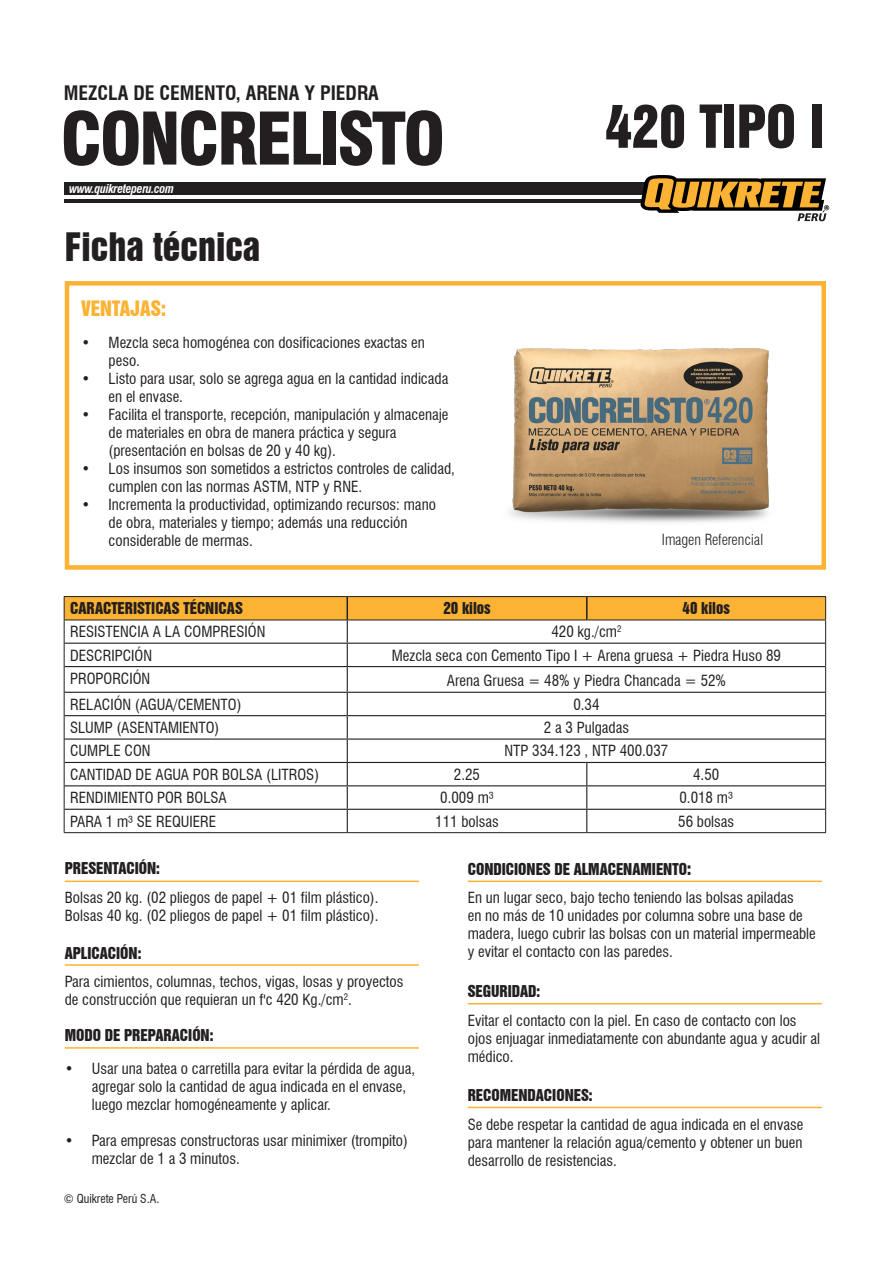
<style>
.page{position:relative;width:893px;height:1263px;background:#fff}
.page>*{position:absolute;margin:0;border:0;box-sizing:border-box;transform-origin:0 0}
.t1{font:900 condensed 70.5px "Swiss 721 BT";letter-spacing:-.04em;color:#231f20}
.Default{font:54px "Swiss 921 BT Regular A";color:#231f20}
.Default-2{font:36px "Swiss 921 BT Regular A";color:#231f20}
.t2{font:700 condensed 19.5px "Swiss 721 BT";color:#231f20}
.Default-3{font:19.5px "Swiss 921 BT Regular A";color:#fcb333}
.Default-4{font:condensed 15px/18px "Swiss 721 BT";color:#231f20}
.Default-5{font:15px "Swiss 921 BT Regular A";color:#231f20}
.t3{font:300 condensed 15px "Swiss 721 BT";color:#231f20}
.t4{font:italic 700 condensed 12px "Swiss 721 BT";letter-spacing:-.03em;color:#fff}
.Default-6{font:condensed 12px "Swiss 721 BT";color:#231f20}
.s1{font-size:16.5px}
</style>
<div class="page">
<div style="left:65px;top:281px;width:761px;height:289px;border:4px solid #fcb333"></div>
<div style="left:64px;top:183px;width:581px;height:12px;background:#231f20"></div>
<hr style="left:64px;top:199px;width:581px;height:3px;background:#231f20">
<svg style="left:640px;top:175px;width:189px;height:46px"></svg>
<hr style="left:64px;top:832px;width:283px;height:1px;background:#231f20">
<hr style="left:347px;top:832px;width:240px;height:1px;background:#231f20">
<hr style="left:587px;top:832px;width:239px;height:1px;background:#231f20">
<hr style="left:64px;top:596px;width:283px;height:1px;background:#231f20">
<hr style="left:347px;top:596px;width:240px;height:1px;background:#231f20">
<hr style="left:587px;top:596px;width:239px;height:1px;background:#231f20">
<svg style="left:64px;top:597px;width:762px;height:235px"></svg>
<hr style="left:64px;top:620px;width:283px;height:1px;background:#231f20">
<hr style="left:347px;top:620px;width:240px;height:1px;background:#231f20">
<hr style="left:587px;top:620px;width:239px;height:1px;background:#231f20">
<hr style="left:65px;top:880px;width:354px;height:2px;background:#fcb333">
<hr style="left:468px;top:880px;width:354px;height:2px;background:#fcb333">
<hr style="left:468px;top:1003px;width:354px;height:1px;background:#fcb333">
<hr style="left:468px;top:1107px;width:354px;height:1px;background:#fcb333">
<hr style="left:65px;top:964px;width:354px;height:2px;background:#fcb333">
<hr style="left:65px;top:1047px;width:354px;height:2px;background:#fcb333">
<img style="left:476px;top:281px;width:341px;height:288px">
<p class="t2" style="left:64px;top:81px;width:317px">MEZCLA DE CEMENTO, ARENA Y PIEDRA</p>
<p class="t1" style="left:61px;top:97px;width:386px">CONCRELISTO</p>
<p class="t4" style="left:69px;top:181px;width:106px">www.quikreteperu.com</p>
<p class="Default-2" style="left:65px;top:223px;width:197px">Ficha técnica</p>
<p class="Default-3" style="left:82px;top:296px;width:86px">VENTAJAS:</p>
<p class="Default-4" style="left:109px;top:334px;width:318px;text-indent:-27px">• Mezcla seca homogénea con dosificaciones exactas en peso.</p>
<p class="Default-4" style="left:109px;top:370px;width:341px;text-indent:-27px">• Listo para usar, solo se agrega agua en la cantidad indicada en el envase.</p>
<p class="Default-4" style="left:109px;top:406px;width:341px;text-indent:-27px">• Facilita el transporte, recepción, manipulación y almacenaje de materiales en obra de manera práctica y segura (presentación en bolsas de 20 y 40 kg).</p>
<p class="Default-4" style="left:109px;top:460px;width:348px;text-indent:-27px">• Los insumos son sometidos a estrictos controles de calidad, cumplen con las normas ASTM, NTP y RNE.</p>
<p class="Default-4" style="left:109px;top:496px;width:329px;text-indent:-27px">• Incrementa la productividad, optimizando recursos: mano de obra, materiales y tiempo; además una reducción considerable de mermas.</p>
<p class="Default" style="left:605px;top:91px;width:221px">420 TIPO I</p>
<p class="t3" style="left:662px;top:530px;width:103px">Imagen Referencial</p>
<p class="Default-5" style="left:70px;top:598px;width:174px">CARACTERISTICAS TÉCNICAS</p>
<p class="Default-5" style="left:443px;top:598px;width:49px">20 kilos</p>
<p class="Default-5" style="left:682px;top:598px;width:49px">40 kilos</p>
<p class="Default-4" style="left:70px;top:623px;width:197px">RESISTENCIA A LA COMPRESIÓN</p>
<p class="Default-4" style="left:551px;top:623px;width:71px">420 kg./cm<sup>2</sup></p>
<p class="Default-4" style="left:70px;top:646px;width:83px">DESCRIPCIÓN</p>
<p class="Default-4" style="left:392px;top:646px;width:391px">Mezcla seca con Cemento Tipo I + Arena gruesa + Piedra Huso 89</p>
<p class="Default-4" style="left:70px;top:669px;width:81px">PROPORCIÓN</p>
<p class="Default-4" style="left:447px;top:672px;width:281px">Arena Gruesa = 48% y Piedra Chancada = 52%</p>
<p class="Default-4" style="left:70px;top:695px;width:173px">RELACIÓN (AGUA/CEMENTO)</p>
<p class="Default-4" style="left:573px;top:695px;width:28px">0.34</p>
<p class="Default-4" style="left:70px;top:719px;width:151px">SLUMP (ASENTAMIENTO)</p>
<p class="Default-4" style="left:544px;top:719px;width:87px">2 a 3 Pulgadas</p>
<p class="Default-4" style="left:70px;top:742px;width:82px">CUMPLE CON</p>
<p class="Default-4" style="left:505px;top:742px;width:165px">NTP 334.123 , NTP 400.037</p>
<p class="Default-4" style="left:70px;top:765px;width:250px">CANTIDAD DE AGUA POR BOLSA (LITROS)</p>
<p class="Default-4" style="left:454px;top:765px;width:28px">2.25</p>
<p class="Default-4" style="left:693px;top:765px;width:28px">4.50</p>
<p class="Default-4" style="left:70px;top:789px;width:158px">RENDIMIENTO POR BOLSA</p>
<p class="Default-4" style="left:440px;top:789px;width:55px">0.009 m³</p>
<p class="Default-4" style="left:679px;top:789px;width:55px">0.018 m³</p>
<p class="Default-4" style="left:70px;top:812px;width:148px">PARA 1 m³ SE REQUIERE</p>
<p class="Default-4" style="left:435px;top:812px;width:65px">111 bolsas</p>
<p class="Default-4" style="left:678px;top:812px;width:58px">56 bolsas</p>
<p class="Default-5" style="left:65px;top:858px;width:97px">PRESENTACIÓN:</p>
<p class="Default-4" style="left:65px;top:888px;width:315px">Bolsas 20 kg. (02 pliegos de papel + 01 film plástico).</p>
<p class="Default-4" style="left:65px;top:906px;width:315px">Bolsas 40 kg. (02 pliegos de papel + 01 film plástico).</p>
<p class="Default-5" style="left:65px;top:943px;width:78px">APLICACIÓN:</p>
<p class="Default-4" style="left:65px;top:973px;width:340px">Para cimientos, columnas, techos, vigas, losas y proyectos de construcción que requieran un f'c 420 Kg./cm<sup>2</sup>.</p>
<p class="Default-5" style="left:65px;top:1026px;width:150px">MODO DE PREPARACIÓN:</p>
<p class="Default-4" style="left:92px;top:1059px;width:325px;text-indent:-27px">• Usar una batea o carretilla para evitar la pérdida de agua, agregar solo la cantidad de agua indicada en el envase, luego mezclar homogéneamente y aplicar.</p>
<p class="Default-4" style="left:92px;top:1131px;width:318px;text-indent:-27px">• Para empresas constructoras usar minimixer (trompito) mezclar de 1 a 3 minutos.</p>
<p class="Default-6" style="left:64px;top:1191px;width:97px">© Quikrete Perú S.A.</p>
<p class="Default-5" style="left:468px;top:859px;width:225px">CONDICIONES DE ALMACENAMIENTO<span class="s1">:</span></p>
<p class="Default-4" style="left:468px;top:889px;width:349px">En un lugar seco, bajo techo teniendo las bolsas apiladas<br>en no más de 10 unidades por columna sobre una base de madera, luego cubrir las bolsas con un material impermeable y evitar el contacto con las paredes.</p>
<p class="Default-5" style="left:468px;top:981px;width:74px">SEGURIDAD:</p>
<p class="Default-4" style="left:468px;top:1011px;width:354px">Evitar el contacto con la piel. En caso de contacto con los ojos enjuagar inmediatamente con abundante agua y acudir al médico.</p>
<p class="Default-5" style="left:468px;top:1086px;width:126px">RECOMENDACIONES:</p>
<p class="Default-4" style="left:468px;top:1116px;width:337px;text-align:justify">Se debe respetar la cantidad de agua indicada en el envase para mantener la relación agua/cemento y obtener un buen desarrollo de resistencias.</p>
</div>
